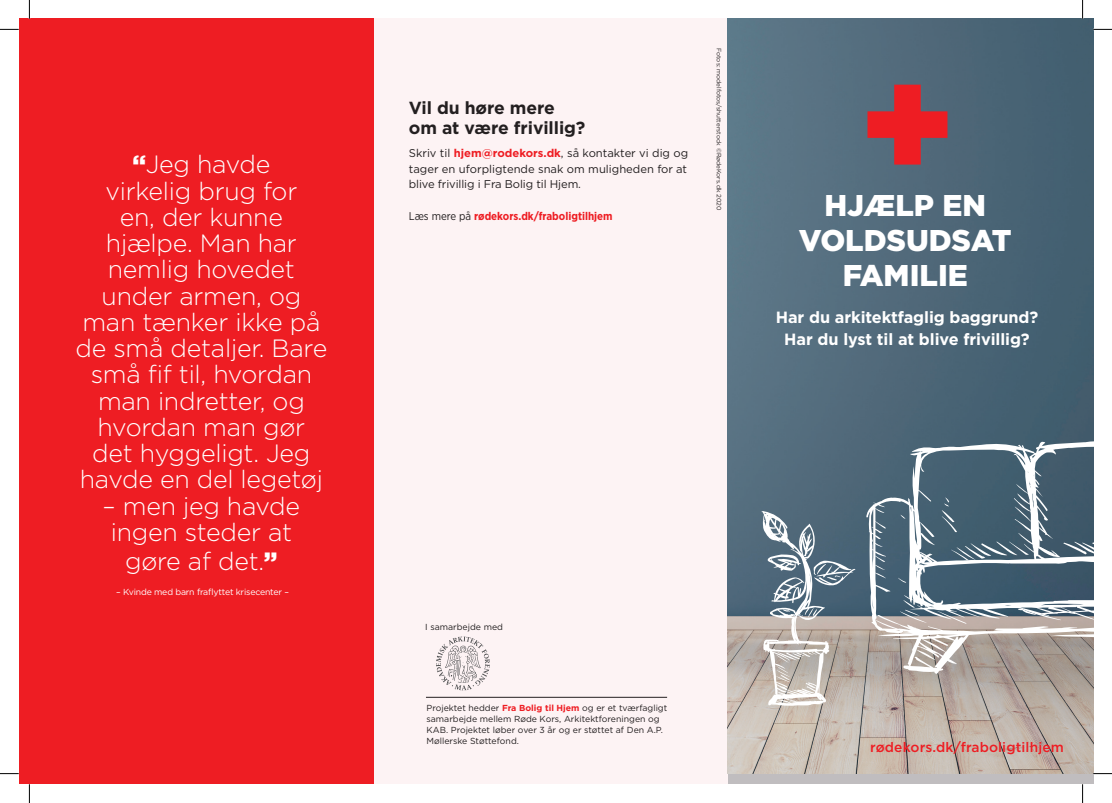
<style>
.page{position:relative;width:1112px;height:803px;background:#fff}
.page>*{position:absolute;margin:0;border:0;box-sizing:border-box;transform-origin:0 0}
.t1{font:900 30px/35px "Gotham";color:#fff;text-align:center}
.t2{font:300 25px/26.2px "Gotham";letter-spacing:-.01em;color:#fff;text-align:center}
.t3{font:700 17.5px/20px "Gotham";letter-spacing:-.005em;color:#231f20}
.t4{font:700 16.25px/22.5px "Gotham";letter-spacing:-.005em;color:#fff;text-align:center}
.t5{font:500 13.75px "Gotham";letter-spacing:.01em;color:#ee1d23}
.t6{font:11.25px/15.6px "Gotham";letter-spacing:-.01em;color:#231f20;text-align:justify}
.t7{font:700 11.25px "Gotham Narrow";color:#ee1d23}
.t8{font:8.75px/11.2px "Gotham";color:#231f20}
.t9{font:8.75px "Gotham";letter-spacing:-.02em;color:#fff}
.t10{font:6.25px "Gotham";color:#231f20}
.s1{font-weight:900}
.s2{font-weight:700;color:#ee1d23}
.s3{font-weight:400;color:#231f20}
</style>
<div class="page">
<div style="left:373px;top:19px;width:354px;height:765px;background:#fdf3f4"></div>
<div style="left:19px;top:19px;width:354px;height:765px;background:#ee1d23"></div>
<svg style="left:436px;top:636px;width:53px;height:54px"></svg>
<img style="left:727px;top:19px;width:365px;height:755px">
<svg style="left:867px;top:85px;width:80px;height:80px"></svg>
<svg style="left:866px;top:440px;width:226px;height:234px"></svg>
<svg style="left:1033px;top:469px;width:8px;height:8px"></svg>
<svg style="left:941px;top:498px;width:112px;height:62px"></svg>
<svg style="left:900px;top:515px;width:5px;height:4px"></svg>
<svg style="left:1017px;top:609px;width:43px;height:11px"></svg>
<svg style="left:937px;top:611px;width:29px;height:13px"></svg>
<svg style="left:899px;top:595px;width:27px;height:28px"></svg>
<svg style="left:897px;top:578px;width:9px;height:5px"></svg>
<svg style="left:937px;top:653px;width:19px;height:11px"></svg>
<svg style="left:1063px;top:542px;width:29px;height:14px"></svg>
<svg style="left:761px;top:511px;width:94px;height:195px"></svg>
<hr style="left:426px;top:697px;width:241px;height:1px;background:#231f20">
<svg style="left:0;top:29px;width:19px;height:1px"></svg>
<svg style="left:1092px;top:29px;width:19px;height:1px"></svg>
<svg style="left:0;top:773px;width:19px;height:1px"></svg>
<svg style="left:1092px;top:773px;width:19px;height:1px"></svg>
<svg style="left:29px;top:0;width:1px;height:19px"></svg>
<svg style="left:29px;top:784px;width:1px;height:19px"></svg>
<svg style="left:1081px;top:0;width:2px;height:19px"></svg>
<svg style="left:1082px;top:784px;width:1px;height:19px"></svg>
<p class="t2" style="left:76px;top:151px;width:253px"><span class="s1">“</span>Jeg havde<br>virkelig brug for<br>en, der kunne hjælpe. Man har nemlig hovedet under armen, og man tænker ikke på de små detaljer. Bare små fif til, hvordan man indretter, og hvordan man gør det hyggeligt. Jeg havde en del legetøj</p>
<p class="t2" style="left:103px;top:492px;width:199px">– men jeg havde ingen steder at</p>
<p class="t2" style="left:125px;top:547px;width:154px">gøre af det.<span class="s1">”</span></p>
<p class="t9" style="left:116px;top:586px;width:174px">– Kvinde med barn fraflyttet krisecenter –</p>
<p class="t3" style="left:409px;top:98px;width:178px">Vil du høre mere om at være frivillig?</p>
<p class="t6" style="left:409px;top:145px;width:281px">Skriv til <span class="s2">hjem@rodekors.dk</span>, så kontakter vi dig og tager en uforpligtende snak om muligheden for at blive frivillig i Fra Bolig til Hjem.</p>
<p class="t7" style="left:409px;top:208px;width:205px"><span class="s3">Læs mere på</span> rødekors.dk/fraboligtilhjem</p>
<p class="t10" style="left:722px;top:48px;width:164px;rotate:90deg">Fotos: modelfotos/shutterstock ©RødeKors.dk 2020</p>
<p class="t1" style="left:798px;top:188px;width:214px">HJÆLP EN<br>VOLDSUDSAT<br>FAMILIE</p>
<p class="t4" style="left:847px;top:303px;width:122px">på krisecenter.</p>
<p class="t4" style="left:775px;top:306px;width:264px">Har du arkitektfaglig baggrund?<br>Har du lyst til at blive frivillig?</p>
<p class="t8" style="left:425px;top:621px;width:79px">I samarbejde med</p>
<p class="t8" style="left:426px;top:702px;width:242px">Projektet hedder <span class="s2">Fra Bolig til Hjem</span> og er et tværfagligt samarbejde mellem Røde Kors, Arkitektforeningen og KAB. Projektet løber over 3 år og er støttet af Den A.P.<br>Møllerske Støttefond.</p>
<p class="t5" style="left:869px;top:738px;width:195px">rødekors.dk/fraboligtilhjem</p>
</div>
